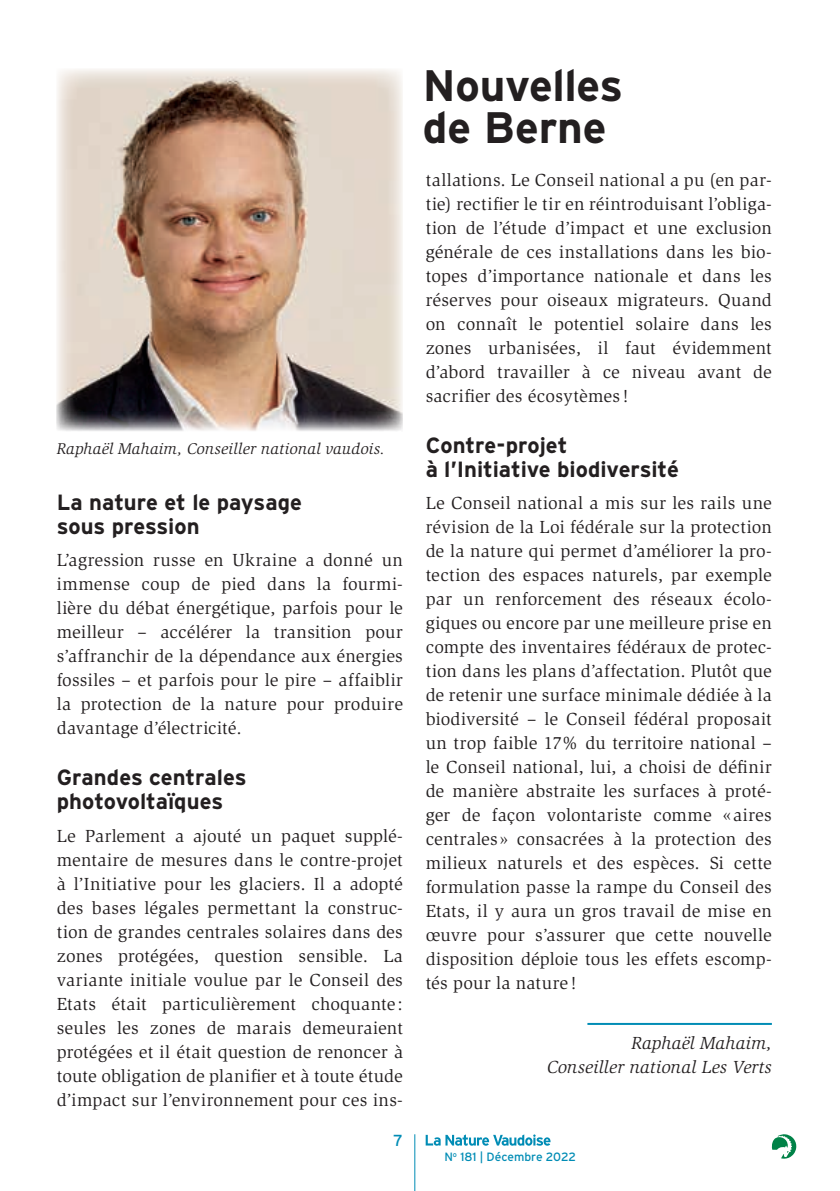
<style>
.page{position:relative;width:840px;height:1191px;background:#fff}
.page>*{position:absolute;margin:0;border:0;box-sizing:border-box;transform-origin:0 0}
.t1{font:700 44px/42px "Interstate";letter-spacing:-.005em;color:#231f20}
.t2{font:700 22px/24px "Interstate";letter-spacing:-.005em;color:#231f20}
.t3{font:18px/24px "Slimbach Std";letter-spacing:.015em;color:#231f20;text-align:justify}
.t4{font:italic 18px/24px "Slimbach Std";letter-spacing:.01em;color:#231f20;text-align:right}
.t5{font:italic 16px "Slimbach Std";letter-spacing:.015em;color:#231f20}
.t6{font:16px "Interstate";color:#008cb5}
.t7{font:12px "Interstate";color:#008cb5}
</style>
<div class="page">
<hr style="left:414px;top:1134px;width:1px;height:57px;background:#008cb5">
<svg style="left:771px;top:1134px;width:25px;height:25px"></svg>
<svg style="left:425px;top:1134px;width:125px;height:11px"></svg>
<hr style="left:587px;top:1023px;width:184px;height:2px;background:#008cb5">
<img style="left:57px;top:69px;width:346px;height:362px">
<p class="t5" style="left:57px;top:439px;width:329px">Raphaël Mahaim, Conseiller national vaudois.</p>
<p class="t2" style="left:57px;top:490px;width:247px">La nature et le paysage sous pression</p>
<p class="t3" style="left:57px;top:548px;width:347px">L’agression russe en Ukraine a donné un immense coup de pied dans la fourmi&shy;lière du débat énergétique, parfois pour le meilleur – accélérer la transition pour s’affranchir de la dépendance aux énergies fossiles – et parfois pour le pire – affaiblir la protection de la nature pour produire davantage d’électricité.</p>
<p class="t2" style="left:57px;top:765px;width:191px">Grandes centrales photovoltaïques</p>
<p class="t3" style="left:57px;top:823px;width:347px">Le Parlement a ajouté un paquet supplé&shy;mentaire de mesures dans le contre-projet à l’Initiative pour les glaciers. Il a adopté des bases légales permettant la construc&shy;tion de grandes centrales solaires dans des zones protégées, question sensible. La variante initiale voulue par le Conseil des Etats était particulièrement choquante : seules les zones de marais demeuraient protégées et il était question de renoncer à toute obligation de planifier et à toute étude d’impact sur l’environnement pour ces ins-</p>
<p class="t6" style="left:393px;top:1130px;width:11px">7</p>
<h1 class="t1" style="left:422px;top:64px;width:202px">Nouvelles de Berne</h1>
<p class="t3" style="left:425px;top:168px;width:347px">tallations. Le Conseil national a pu (en par&shy;tie) rectifier le tir en réintroduisant l’obliga&shy;tion de l’étude d’impact et une exclusion générale de ces installations dans les bio&shy;topes d’importance nationale et dans les réserves pour oiseaux migrateurs. Quand on connaît le potentiel solaire dans les zones urbanisées, il faut évidemment d’abord travailler à ce niveau avant de sacrifier des écosytèmes !</p>
<p class="t2" style="left:425px;top:433px;width:255px">Contre-projet<br>à l’Initiative biodiversité</p>
<p class="t3" style="left:425px;top:491px;width:347px">Le Conseil national a mis sur les rails une révision de la Loi fédérale sur la protection de la nature qui permet d’améliorer la pro&shy;tection des espaces naturels, par exemple par un renforcement des réseaux écolo&shy;giques ou encore par une meilleure prise en compte des inventaires fédéraux de protec&shy;tion dans les plans d’affectation. Plutôt que de retenir une surface minimale dédiée à la biodiversité – le Conseil fédéral proposait un trop faible 17% du territoire national – le Conseil national, lui, a choisi de définir de manière abstraite les surfaces à proté&shy;ger de façon volontariste comme « aires centrales » consacrées à la protection des milieux naturels et des espèces. Si cette formulation passe la rampe du Conseil des Etats, il y aura un gros travail de mise en œuvre pour s’assurer que cette nouvelle disposition déploie tous les effets escomp&shy;tés pour la nature!</p>
<p class="t4" style="left:546px;top:1031px;width:226px">Raphaël Mahaim,<br>Conseiller national Les Verts</p>
<p class="t7" style="left:444px;top:1150px;width:133px">N<sup>o</sup> 181 | Décembre 2022</p>
</div>
